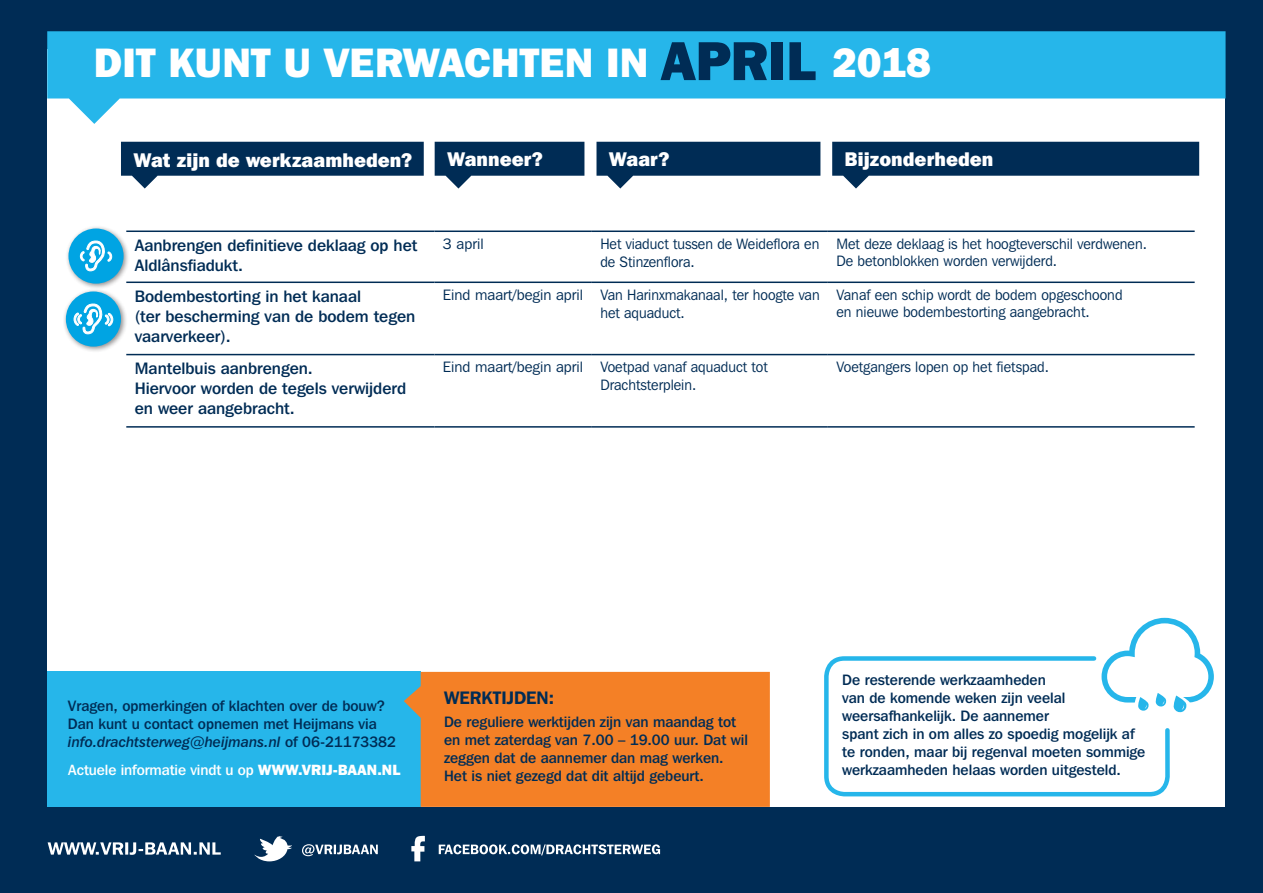
<style>
.page{position:relative;width:1263px;height:893px;background:#002c55}
.page>*{position:absolute;margin:0;border:0;box-sizing:border-box;transform-origin:0 0}
.t1{font:800 40.95px "Franklin Gothic IT Cby BT";color:#fff}
.t2{font:800 19.65px "Franklin Gothic IT Cby BT";letter-spacing:.005em;color:#fff}
.t3{font:600 18px "Franklin Gothic IT Cby BT";color:#002c55}
.Werkzaamheden{font:500 16.5px/19.8px "Franklin Gothic IT Cby BT";color:#002c55}
.Kaders_tekst{font:500 15px/18px "Franklin Gothic IT Cby BT";color:#002c55}
.Bijzonder{font:15px/16.5px "Franklin Gothic IT Cby BT";letter-spacing:.005em;color:#002c55;scale:.95 1}
.Waar{font:15px/18px "Franklin Gothic IT Cby BT";color:#002c55;scale:.95 1}
.Wanneer{font:15px "Franklin Gothic IT Cby BT";letter-spacing:.005em;color:#002c55}
.t4{font:500 14.7px "Franklin Gothic IT Cby BT";letter-spacing:-.005em;color:#fff}
.s1{font-size:54.6px;color:#002c55}
.s2{font-family:"Franklin Gothic IT Cby BT Med Ital";font-weight:400}
.s3{font-weight:800}
</style>
<div class="page">
<div style="left:47px;top:49px;width:1178px;height:758px;background:#fff"></div>
<svg style="left:47px;top:31px;width:1178px;height:93px;fill:#26b6ea"></svg>
<svg style="left:121px;top:142px;width:303px;height:47px"></svg>
<svg style="left:435px;top:142px;width:149px;height:47px"></svg>
<svg style="left:596px;top:142px;width:224px;height:47px"></svg>
<svg style="left:832px;top:142px;width:367px;height:47px"></svg>
<svg style="left:411px;top:836px;width:14px;height:25px"></svg>
<svg style="left:439px;top:844px;width:221px;height:11px"></svg>
<svg style="left:48px;top:842px;width:173px;height:13px"></svg>
<svg style="left:254px;top:836px;width:38px;height:25px"></svg>
<svg style="left:302px;top:844px;width:76px;height:12px"></svg>
<div style="left:63px;top:288px;width:64px;height:65px;background:#231f20;opacity:.5"></div>
<div style="left:66px;top:291px;width:55px;height:56px;background:#00a4e3;border-radius:50%"></div>
<svg style="left:70px;top:291px;width:47px;height:44px"></svg>
<div style="left:65px;top:225px;width:65px;height:65px;background:#231f20;opacity:.5"></div>
<div style="left:68px;top:228px;width:56px;height:56px;background:#00a4e3;border-radius:50%"></div>
<svg style="left:73px;top:228px;width:46px;height:44px"></svg>
<hr style="left:126px;top:230px;width:308px;height:2px;background:#002c55">
<hr style="left:434px;top:230px;width:158px;height:2px;background:#002c55">
<hr style="left:592px;top:230px;width:236px;height:2px;background:#002c55">
<hr style="left:828px;top:230px;width:367px;height:2px;background:#002c55">
<hr style="left:126px;top:282px;width:308px;height:1px;background:#002c55">
<hr style="left:434px;top:282px;width:158px;height:1px;background:#002c55">
<hr style="left:592px;top:282px;width:236px;height:1px;background:#002c55">
<hr style="left:828px;top:282px;width:367px;height:1px;background:#002c55">
<hr style="left:126px;top:354px;width:308px;height:1px;background:#002c55">
<hr style="left:434px;top:354px;width:158px;height:1px;background:#002c55">
<hr style="left:592px;top:354px;width:236px;height:1px;background:#002c55">
<hr style="left:828px;top:354px;width:367px;height:1px;background:#002c55">
<hr style="left:126px;top:426px;width:308px;height:2px;background:#002c55">
<hr style="left:434px;top:426px;width:158px;height:2px;background:#002c55">
<hr style="left:592px;top:426px;width:236px;height:2px;background:#002c55">
<hr style="left:828px;top:426px;width:367px;height:2px;background:#002c55">
<div style="left:47px;top:672px;width:374px;height:135px;background:#26b6ea"></div>
<div style="left:404px;top:672px;width:366px;height:135px;background:#f48026"></div>
<svg style="left:824px;top:656px;width:346px;height:141px"></svg>
<svg style="left:1101px;top:618px;width:113px;height:95px"></svg>
<p class="t1" style="left:94px;top:37px;width:839px">DIT KUNT U VERWACHTEN IN <span class="s1">APRIL</span> 2018</p>
<p class="t2" style="left:134px;top:147px;width:280px">Wat zijn de werkzaamheden?</p>
<p class="t2" style="left:447px;top:147px;width:97px">Wanneer?</p>
<p class="t2" style="left:609px;top:147px;width:62px">Waar?</p>
<p class="t2" style="left:845px;top:147px;width:150px">Bijzonderheden</p>
<p class="Werkzaamheden" style="left:135px;top:235px;width:284px">Aanbrengen definitieve deklaag op het<br>Aldlânsfiadukt.</p>
<p class="Wanneer" style="left:443px;top:235px;width:42px">3 april</p>
<p class="Waar" style="left:600px;top:235px;width:232px">Het viaduct tussen de Weideflora en de Stinzenflora.</p>
<p class="Bijzonder" style="left:836px;top:235px;width:329px">Met deze deklaag is het hoogteverschil verdwenen.<br>De betonblokken worden verwijderd.</p>
<p class="Werkzaamheden" style="left:135px;top:286px;width:282px">Bodembestorting in het kanaal<br>(ter bescherming van de bodem tegen vaarverkeer).</p>
<p class="Wanneer" style="left:443px;top:286px;width:142px">Eind maart/begin april</p>
<p class="Waar" style="left:600px;top:286px;width:232px">Van Harinxmakanaal, ter hoogte van het aquaduct.</p>
<p class="Bijzonder" style="left:836px;top:286px;width:303px">Vanaf een schip wordt de bodem opgeschoond en nieuwe bodembestorting aangebracht.</p>
<p class="Werkzaamheden" style="left:135px;top:358px;width:273px">Mantelbuis aanbrengen.<br>Hiervoor worden de tegels verwijderd en weer aangebracht.</p>
<p class="Wanneer" style="left:443px;top:358px;width:142px">Eind maart/begin april</p>
<p class="Waar" style="left:600px;top:358px;width:178px">Voetpad vanaf aquaduct tot<br>Drachtsterplein.</p>
<p class="Bijzonder" style="left:836px;top:359px;width:225px">Voetgangers lopen op het fietspad.</p>
<p class="Kaders_tekst" style="left:68px;top:697px;width:329px">Vragen, opmerkingen of klachten over de bouw?<br>Dan kunt u contact opnemen met Heijmans via <span class="s2">info.drachtsterweg@heijmans.nl</span> of 06-21173382</p>
<p class="t4" style="left:68px;top:760px;width:333px">Actuele informatie vindt u op <span class="s3">WWW.VRIJ-BAAN.NL</span></p>
<p class="t3" style="left:444px;top:687px;width:112px">WERKTIJDEN:</p>
<p class="Kaders_tekst" style="left:444px;top:712px;width:305px">De reguliere werktijden zijn van maandag tot en met zaterdag van 7.00 – 19.00 uur. Dat wil zeggen dat de aannemer dan mag werken.<br>Het is niet gezegd dat dit altijd gebeurt.</p>
<p class="Kaders_tekst" style="left:842px;top:670px;width:305px">De resterende werkzaamheden<br>van de komende weken zijn veelal weersafhankelijk. De aannemer<br>spant zich in om alles zo spoedig mogelijk af te ronden, maar bij regenval moeten sommige werkzaamheden helaas worden uitgesteld.</p>
</div>
